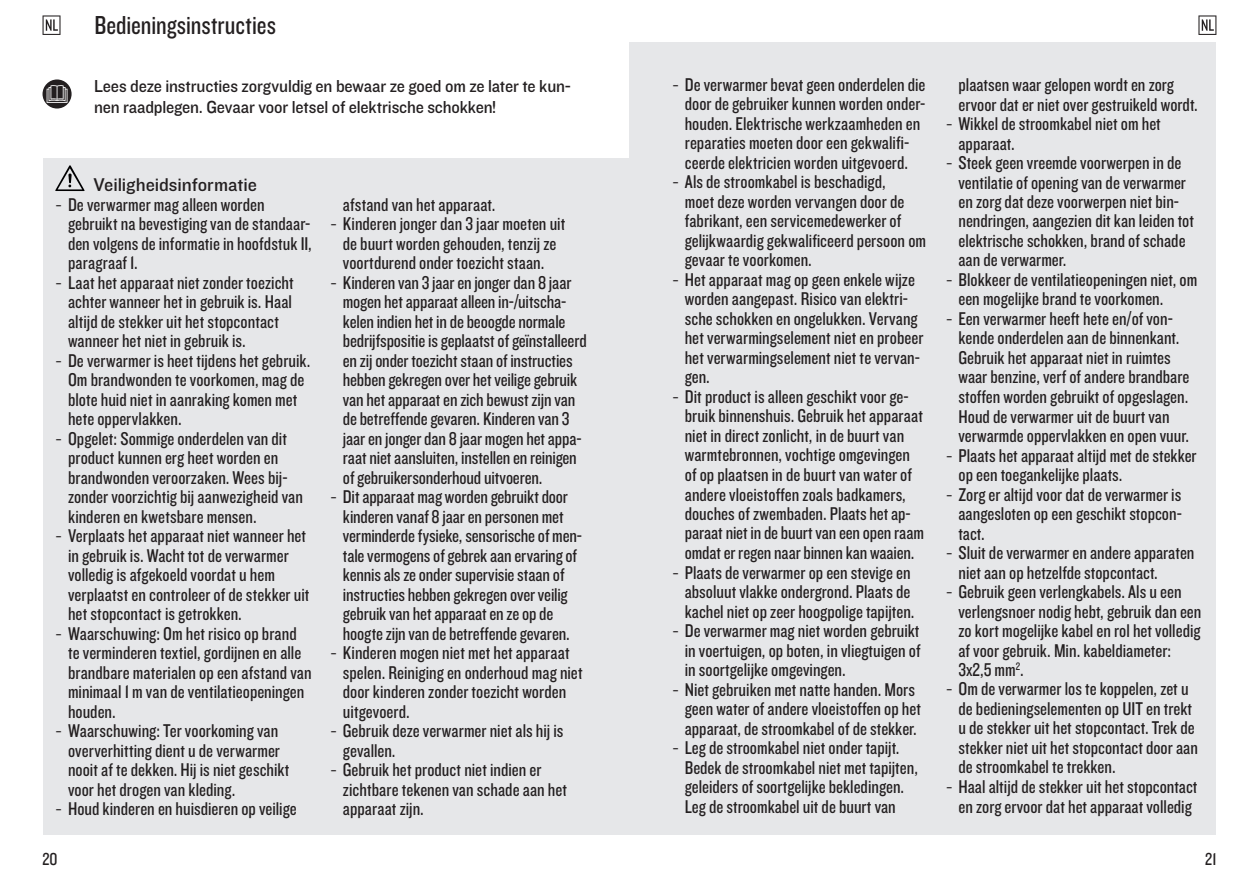
<style>
.page{position:relative;width:1259px;height:893px;background:#fff}
.page>*{position:absolute;margin:0;border:0;box-sizing:border-box;transform-origin:0 0}
.t1{font:27px "Knockout 29 Junior Ltweight";color:#231f20}
.t2{font:19.2px/19.5px "Knockout 29 Junior Ltweight";color:#231f20}
.t3{font:19.2px "Knockout 31 Junior Middlewt";color:#231f20}
.t4{font:18px/21px "Knockout 31 Junior Middlewt";letter-spacing:-.01em;color:#231f20;scale:.95 1}
.t5{font:18px "Knockout 29 Junior Ltweight";color:#231f20}
.s1{font-family:"Helvetica Neue LTW1 G";font-weight:300}
</style>
<div class="page">
<svg style="left:43px;top:15px;width:18px;height:20px"></svg>
<div style="left:43px;top:158px;width:586px;height:677px;background:#e6e7e9"></div>
<svg style="left:55px;top:165px;width:30px;height:26px"></svg>
<svg style="left:43px;top:79px;width:29px;height:30px"></svg>
<svg style="left:47px;top:85px;width:20px;height:18px"></svg>
<svg style="left:1198px;top:15px;width:18px;height:20px"></svg>
<div style="left:629px;top:43px;width:587px;height:792px;background:#e6e7e9"></div>
<p class="t1" style="left:94px;top:7px;width:183px">Bedieningsinstructies</p>
<p class="t4" style="left:94px;top:75px;width:503px">Lees deze instructies zorgvuldig en bewaar ze goed om ze later te kun&shy;nen raadplegen. Gevaar voor letsel of elektrische schokken!</p>
<p class="t3" style="left:94px;top:171px;width:165px">Veiligheidsinformatie</p>
<p class="t2" style="left:68px;top:194px;width:245px;text-indent:-13px"><span class="s1">-</span> De verwarmer mag alleen worden gebruikt na bevestiging van de standaar&shy;den volgens de informatie in hoofdstuk II, paragraaf 1.</p>
<p class="t2" style="left:68px;top:272px;width:227px;text-indent:-13px"><span class="s1">-</span> Laat het apparaat niet zonder toezicht achter wanneer het in gebruik is. Haal altijd de stekker uit het stopcontact wanneer het niet in gebruik is.</p>
<p class="t2" style="left:68px;top:350px;width:244px;text-indent:-13px"><span class="s1">-</span> De verwarmer is heet tijdens het gebruik.<br>Om brandwonden te voorkomen, mag de blote huid niet in aanraking komen met hete oppervlakken.</p>
<p class="t2" style="left:68px;top:428px;width:236px;text-indent:-13px"><span class="s1">-</span> Opgelet: Sommige onderdelen van dit product kunnen erg heet worden en brandwonden veroorzaken. Wees bij&shy;zonder voorzichtig bij aanwezigheid van kinderen en kwetsbare mensen.</p>
<p class="t2" style="left:68px;top:525px;width:243px;text-indent:-13px"><span class="s1">-</span> Verplaats het apparaat niet wanneer het in gebruik is. Wacht tot de verwarmer volledig is afgekoeld voordat u hem verplaatst en controleer of de stekker uit het stopcontact is getrokken.</p>
<p class="t2" style="left:68px;top:623px;width:245px;text-indent:-13px"><span class="s1">-</span> Waarschuwing: Om het risico op brand te verminderen textiel, gordijnen en alle brandbare materialen op een afstand van minimaal 1 m van de ventilatieopeningen houden.</p>
<p class="t2" style="left:68px;top:720px;width:223px;text-indent:-13px"><span class="s1">-</span> Waarschuwing: Ter voorkoming van oververhitting dient u de verwarmer nooit af te dekken. Hij is niet geschikt voor het drogen van kleding.</p>
<p class="t2" style="left:55px;top:798px;width:243px"><span class="s1">-</span> Houd kinderen en huisdieren op veilige</p>
<p class="t5" style="left:43px;top:847px;width:17px">20</p>
<p class="t2" style="left:343px;top:194px;width:154px">afstand van het apparaat.</p>
<p class="t2" style="left:330px;top:213px;width:237px;text-align:center"><span class="s1">-</span> Kinderen jonger dan 3 jaar moeten uit de buurt worden gehouden, tenzij ze voortdurend onder toezicht staan.</p>
<p class="t2" style="left:343px;top:272px;width:245px;text-indent:-13px"><span class="s1">-</span> Kinderen van 3 jaar en jonger dan 8 jaar mogen het apparaat alleen in-/uitscha&shy;kelen indien het in de beoogde normale bedrijfspositie is geplaatst of geïnstalleerd en zij onder toezicht staan of instructies hebben gekregen over het veilige gebruik van het apparaat en zich bewust zijn van de betreffende gevaren. Kinderen van 3 jaar en jonger dan 8 jaar mogen het appa&shy;raat niet aansluiten, instellen en reinigen of gebruikersonderhoud uitvoeren.</p>
<p class="t2" style="left:343px;top:486px;width:241px;text-indent:-13px"><span class="s1">-</span> Dit apparaat mag worden gebruikt door kinderen vanaf 8 jaar en personen met verminderde fysieke, sensorische of men&shy;tale vermogens of gebrek aan ervaring of kennis als ze onder supervisie staan of instructies hebben gekregen over veilig gebruik van het apparaat en ze op de hoogte zijn van de betreffende gevaren.</p>
<p class="t2" style="left:343px;top:642px;width:241px;text-indent:-13px"><span class="s1">-</span> Kinderen mogen niet met het apparaat spelen. Reiniging en onderhoud mag niet door kinderen zonder toezicht worden uitgevoerd.</p>
<p class="t2" style="left:343px;top:720px;width:222px;text-indent:-13px"><span class="s1">-</span> Gebruik deze verwarmer niet als hij is gevallen.</p>
<p class="t2" style="left:343px;top:759px;width:226px;text-indent:-13px"><span class="s1">-</span> Gebruik het product niet indien er zichtbare tekenen van schade aan het apparaat zijn.</p>
<p class="t2" style="left:685px;top:74px;width:242px;text-indent:-13px"><span class="s1">-</span> De verwarmer bevat geen onderdelen die door de gebruiker kunnen worden onder&shy;houden. Elektrische werkzaamheden en reparaties moeten door een gekwalifi&shy;ceerde elektricien worden uitgevoerd.</p>
<p class="t2" style="left:685px;top:172px;width:243px;text-indent:-13px"><span class="s1">-</span> Als de stroomkabel is beschadigd,<br>moet deze worden vervangen door de fabrikant, een servicemedewerker of gelijkwaardig gekwalificeerd persoon om gevaar te voorkomen.</p>
<p class="t2" style="left:685px;top:269px;width:240px;text-indent:-13px"><span class="s1">-</span> Het apparaat mag op geen enkele wijze worden aangepast. Risico van elektri&shy;sche schokken en ongelukken. Vervang het verwarmingselement niet en probeer het verwarmingselement niet te vervan&shy;gen.</p>
<p class="t2" style="left:685px;top:386px;width:241px;text-indent:-13px"><span class="s1">-</span> Dit product is alleen geschikt voor ge&shy;bruik binnenshuis. Gebruik het apparaat niet in direct zonlicht, in de buurt van warmtebronnen, vochtige omgevingen of op plaatsen in de buurt van water of andere vloeistoffen zoals badkamers, douches of zwembaden. Plaats het ap&shy;paraat niet in de buurt van een open raam omdat er regen naar binnen kan waaien.</p>
<p class="t2" style="left:685px;top:562px;width:231px;text-indent:-13px"><span class="s1">-</span> Plaats de verwarmer op een stevige en absoluut vlakke ondergrond. Plaats de kachel niet op zeer hoogpolige tapijten.</p>
<p class="t2" style="left:685px;top:620px;width:237px;text-align:justify;text-indent:-13px"><span class="s1">-</span> De verwarmer mag niet worden gebruikt in voertuigen, op boten, in vliegtuigen of in soortgelijke omgevingen.</p>
<p class="t2" style="left:685px;top:679px;width:238px;text-indent:-13px"><span class="s1">-</span> Niet gebruiken met natte handen. Mors geen water of andere vloeistoffen op het apparaat, de stroomkabel of de stekker.</p>
<p class="t2" style="left:685px;top:737px;width:235px;text-indent:-13px"><span class="s1">-</span> Leg de stroomkabel niet onder tapijt.<br>Bedek de stroomkabel niet met tapijten, geleiders of soortgelijke bekledingen.<br>Leg de stroomkabel uit de buurt van</p>
<p class="t2" style="left:958px;top:74px;width:241px">plaatsen waar gelopen wordt en zorg ervoor dat er niet over gestruikeld wordt.</p>
<p class="t2" style="left:958px;top:113px;width:204px;text-indent:-13px"><span class="s1">-</span> Wikkel de stroomkabel niet om het apparaat.</p>
<p class="t2" style="left:958px;top:152px;width:237px;text-indent:-13px"><span class="s1">-</span> Steek geen vreemde voorwerpen in de ventilatie of opening van de verwarmer en zorg dat deze voorwerpen niet bin&shy;nendringen, aangezien dit kan leiden tot elektrische schokken, brand of schade aan de verwarmer.</p>
<p class="t2" style="left:958px;top:269px;width:240px;text-indent:-13px"><span class="s1">-</span> Blokkeer de ventilatieopeningen niet, om een mogelijke brand te voorkomen.</p>
<p class="t2" style="left:958px;top:308px;width:232px;text-indent:-13px"><span class="s1">-</span> Een verwarmer heeft hete en/of von&shy;kende onderdelen aan de binnenkant.<br>Gebruik het apparaat niet in ruimtes waar benzine, verf of andere brandbare stoffen worden gebruikt of opgeslagen.<br>Houd de verwarmer uit de buurt van verwarmde oppervlakken en open vuur.</p>
<p class="t2" style="left:958px;top:445px;width:240px;text-indent:-13px"><span class="s1">-</span> Plaats het apparaat altijd met de stekker op een toegankelijke plaats.</p>
<p class="t2" style="left:958px;top:484px;width:225px;text-align:justify;text-indent:-13px"><span class="s1">-</span> Zorg er altijd voor dat de verwarmer is aangesloten op een geschikt stopcon&shy;tact.</p>
<p class="t2" style="left:958px;top:542px;width:237px;text-indent:-13px"><span class="s1">-</span> Sluit de verwarmer en andere apparaten niet aan op hetzelfde stopcontact.</p>
<p class="t2" style="left:958px;top:581px;width:244px;text-indent:-13px"><span class="s1">-</span> Gebruik geen verlengkabels. Als u een verlengsnoer nodig hebt, gebruik dan een zo kort mogelijke kabel en rol het volledig af voor gebruik. Min. kabeldiameter:<br>3x2,5 mm<sup>2</sup>.</p>
<p class="t2" style="left:958px;top:678px;width:241px;text-indent:-13px"><span class="s1">-</span> Om de verwarmer los te koppelen, zet u de bedieningselementen op UIT en trekt u de stekker uit het stopcontact. Trek de stekker niet uit het stopcontact door aan de stroomkabel te trekken.</p>
<p class="t2" style="left:945px;top:776px;width:253px;text-align:center"><span class="s1">-</span> Haal altijd de stekker uit het stopcontact en zorg ervoor dat het apparaat volledig</p>
<p class="t5" style="left:1205px;top:847px;width:13px">21</p>
</div>
